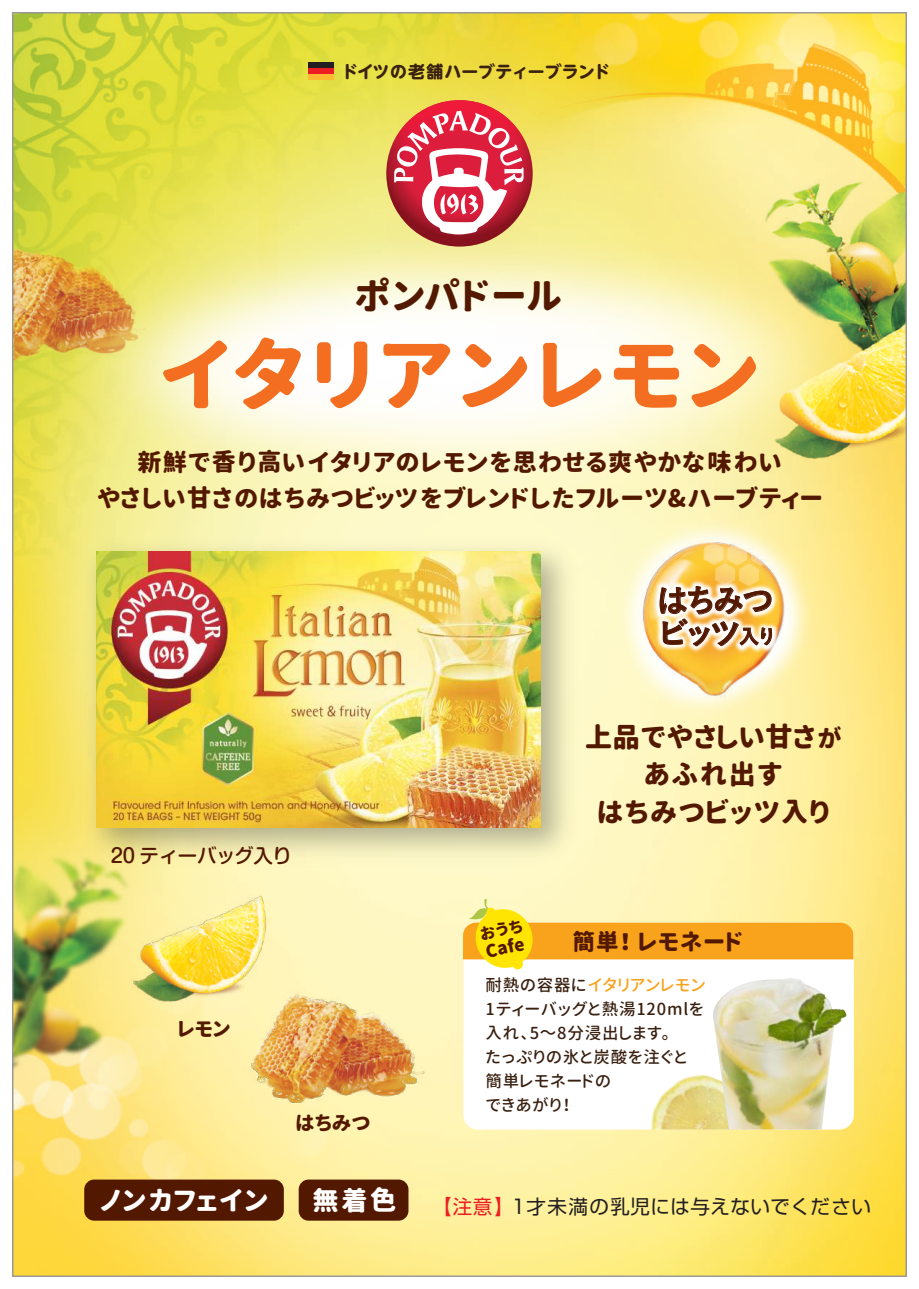
<style>
.page{position:relative;width:919px;height:1289px;background:#fff}
.page>*{position:absolute;margin:0;border:0;box-sizing:border-box;transform-origin:0 0}
.t1{font:79.5px "Gen Jyuu Gothic P Heavy";letter-spacing:.05em;color:#f36e21}
.t2{font:36px "Gen Jyuu Gothic P Heavy";letter-spacing:.05em;color:#531800}
.t3{font:32.1px "Koburina Go Std W6";letter-spacing:-.12em;color:#531800}
.t4{font:27px/37.5px "Gen Jyuu Gothic P Heavy";letter-spacing:.05em;color:#531800;text-align:center}
.t5{font:26.1px "Gen Jyuu Gothic P Heavy";letter-spacing:.05em;color:#fff}
.t6{font:24px/36px "Gen Jyuu Gothic P Heavy";letter-spacing:.05em;color:#531800;text-align:center}
.t7{font:22.5px "Gen Jyuu Gothic P Heavy";letter-spacing:.05em;color:#531800}
.t8{font:19.5px "Shin Go";letter-spacing:.025em;color:#231f20}
.t9{font:500 19.5px "Shin M Go Pro";letter-spacing:-.02em;color:#531800}
.t10{font:19.5px "Gen Jyuu Gothic P Heavy";color:#531800}
.t11{font:17.25px "Gen Jyuu Gothic P Heavy";color:#531800}
.t12{font:700 16.8px "UD Shin M Go Pro";color:#3a2111}
.t13{font:16.5px/24px "Gen Jyuu Gothic P Medium";letter-spacing:.05em;color:#3a2111}
.s1{font-size:20.25px}
.s2{font-size:24px}
.s3{color:#f9a21c}
.s4{color:#ee1d23}
</style>
<div class="page">
<img style="left:15px;top:15px;width:889px;height:1259px">
<img style="left:637px;top:219px;width:114px;height:22px">
<img style="left:79px;top:241px;width:790px;height:244px">
<div style="left:463px;top:922px;width:390px;height:207px;background:#fff;border-radius:15px"></div>
<img style="left:125px;top:873px;width:173px;height:156px">
<svg style="left:386px;top:100px;width:147px;height:146px"></svg>
<div style="left:308px;top:63px;width:26px;height:5px;background:#231f20"></div>
<div style="left:308px;top:68px;width:26px;height:6px;background:#ee1d23"></div>
<div style="left:308px;top:74px;width:26px;height:6px;background:#fdb931"></div>
<img style="left:74px;top:529px;width:511px;height:342px">
<img style="left:96px;top:551px;width:445px;height:276px">
<div style="left:84px;top:1179px;width:200px;height:41px;background:#531800;border-radius:10px"></div>
<div style="left:299px;top:1179px;width:109px;height:41px;background:#531800;border-radius:10px"></div>
<img style="left:578px;top:480px;width:274px;height:274px">
<img style="left:800px;top:566px;width:34px;height:146px">
<img style="left:600px;top:685px;width:200px;height:32px">
<img style="left:597px;top:524px;width:236px;height:161px">
<svg style="left:659px;top:544px;width:113px;height:102px"></svg>
<img style="left:248px;top:991px;width:181px;height:111px">
<img style="left:651px;top:1075px;width:60px;height:54px">
<img style="left:711px;top:978px;width:135px;height:151px">
<svg style="left:463px;top:899px;width:390px;height:71px"></svg>
<p class="t12" style="left:341px;top:58px;width:270px">ドイツの老舗ハーブティーブランド</p>
<h2 class="t2" style="left:354px;top:268px;width:209px">ポンパドール</h2>
<h1 class="t1" style="left:159px;top:315px;width:602px">イタリアンレモン</h1>
<h3 class="t6" style="left:97px;top:443px;width:727px">新鮮で香り高いイタリアのレモンを思わせる爽やかな味わい<br>やさしい甘さのはちみつビッツをブレンドしたフルーツ&amp;ハーブティー</h3>
<h3 class="t3" style="left:655px;top:575px;width:120px">はちみつ</h3>
<h3 class="t3" style="left:656px;top:608px;width:122px">ビッツ<span class="s1">入り</span></h3>
<p class="t9" style="left:111px;top:839px;width:182px">20 ティーバッグ入り</p>
<p class="t10" style="left:178px;top:1014px;width:54px">レモン</p>
<p class="t10" style="left:296px;top:1108px;width:76px">はちみつ</p>
<p class="t11" style="left:483px;top:938px;width:41px;rotate:-12deg">Cafe</p>
<h3 class="t4" style="left:585px;top:717px;width:258px">上品でやさしい甘さ<span class="s2">が</span>あふれ出す<br>はちみつビッツ入り</h3>
<h3 class="t7" style="left:572px;top:925px;width:172px">簡単！ レモネード</h3>
<p class="t13" style="left:485px;top:972px;width:221px">耐熱の容器に<span class="s3">イタリアンレモン<br></span>1ティーバッグと熱湯120mlを入れ、5～8分浸出します。<br>たっぷりの氷と炭酸を注ぐと簡単レモネードの<br>できあがり！</p>
<h3 class="t5" style="left:100px;top:1180px;width:170px">ノンカフェイン</h3>
<h3 class="t5" style="left:312px;top:1180px;width:85px">無着色</h3>
<p class="t8" style="left:432px;top:1193px;width:439px"><span class="s4">【注意】</span>1才未満の乳児には与えないでください</p>
</div>
